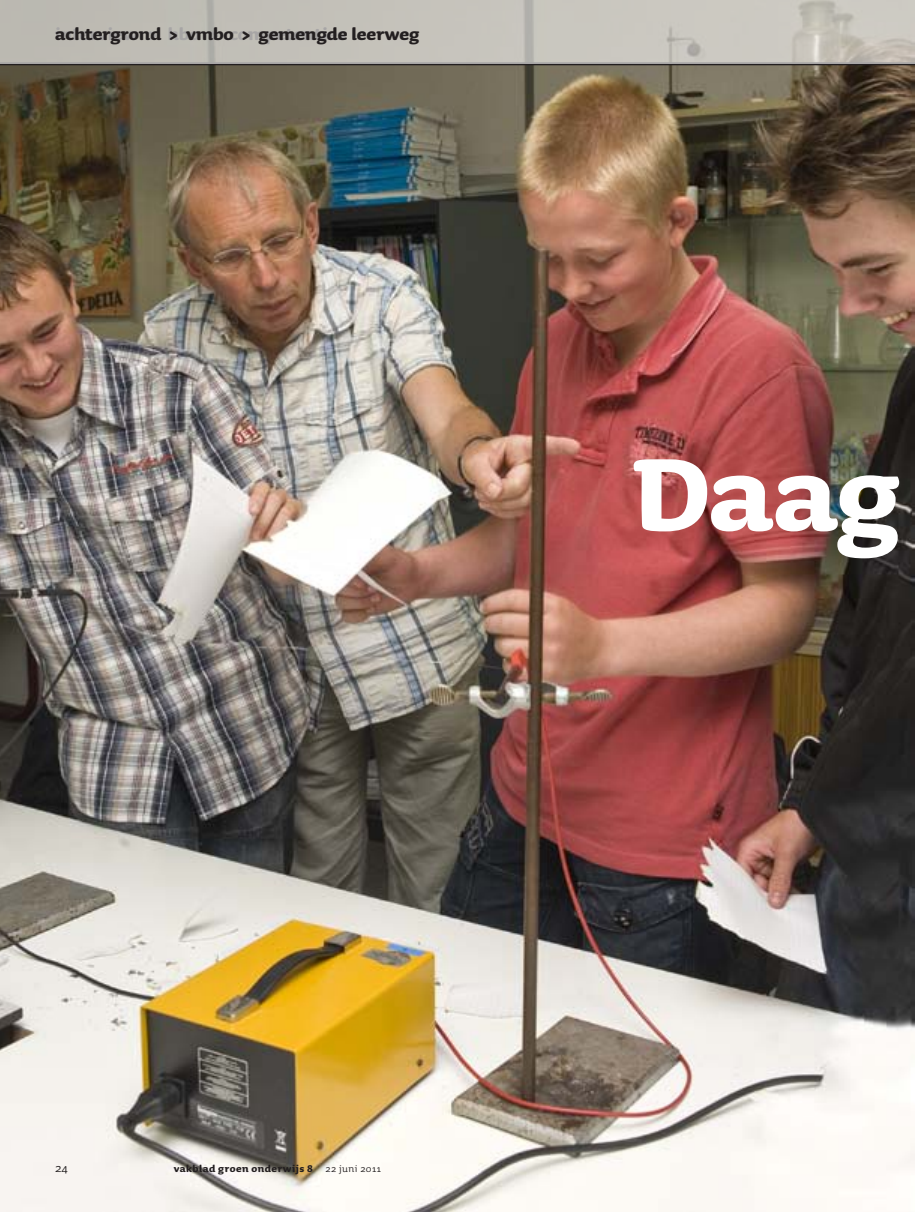
<style>
.page{position:relative;width:915px;height:1212px;background:#fff}
.page>*{position:absolute;margin:0;border:0;box-sizing:border-box;transform-origin:0 0}
.t1{font:700 132px "Sauna";color:#fff}
.t2{font:700 21px "Sauna";color:#231f20}
.t3{font:15px "Sauna";color:#231f20}
.t4{font:700 12px "Sauna";letter-spacing:.04em;color:#231f20}
.s1{font-weight:400}
</style>
<div class="page">
<img style="left:0;top:65px;width:914px;height:1147px">
<hr style="left:0;top:62px;width:914px;height:3px;background:#231f20">
<div style="left:0;top:0;width:914px;height:64px;background:#c5c2ba"></div>
<p class="t2" style="left:148px;top:23px;width:199px">&gt; hbo &gt; competenties</p>
<p class="t2" style="left:55px;top:23px;width:365px">achtergrond &gt; vmbo &gt; gem gde leerweg</p>
<p class="t2" style="left:55px;top:23px;width:84px">interview</p>
<h1 class="t1" style="left:632px;top:424px;width:269px">Daag</h1>
<p class="t3" style="left:55px;top:1160px;width:14px">24</p>
<p class="t4" style="left:174px;top:1162px;width:209px">vakblad groen onderwijs 8 <span class="s1">22 juni 2011</span></p>
</div>
